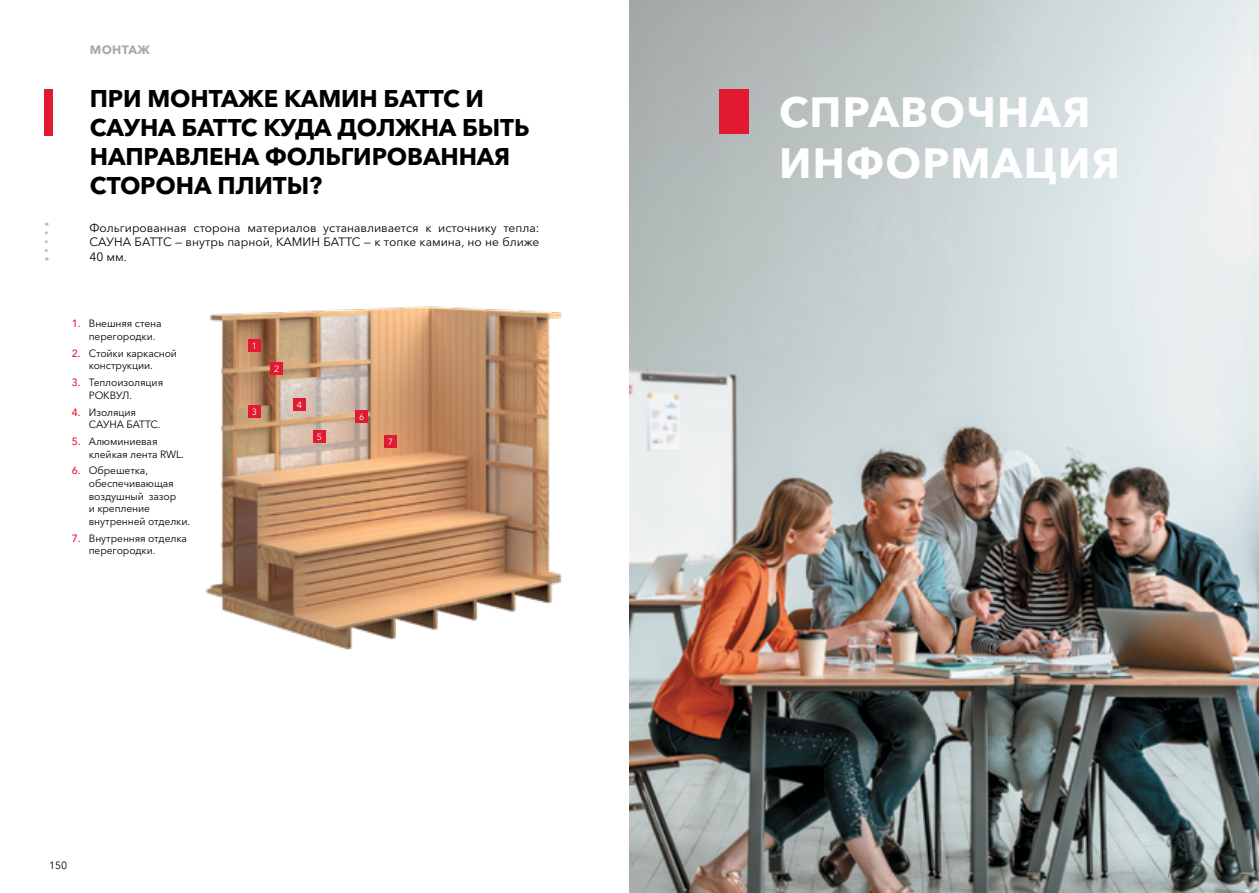
<style>
.page{position:relative;width:1259px;height:893px;background:#fff}
.page>*{position:absolute;margin:0;border:0;box-sizing:border-box;transform-origin:0 0}
.t1{font:700 42px/50.4px "Avenir Next Cyr";letter-spacing:.03em;color:#fff}
.t2{font:700 24px/28.8px "Avenir Next Cyr";letter-spacing:-.005em;color:#000}
.t3{font:12px/14.4px "Avenir Next Cyr";color:#000;text-align:justify}
.t4{font:700 12px "Avenir Next Cyr";letter-spacing:.03em;color:#a7a9ac}
.t5{font:10.5px/12.6px "Avenir Next Cyr";letter-spacing:-.01em;color:#000}
.t6{font:9px "Avenir Next Cyr";color:#fff}
.s1{font-weight:500;color:#e11931}
</style>
<div class="page">
<div style="left:45px;top:89px;width:8px;height:47px;background:#e11931"></div>
<svg style="left:45px;top:233px;width:3px;height:28px"></svg>
<img style="left:205px;top:306px;width:357px;height:344px">
<div style="left:248px;top:339px;width:13px;height:13px;background:#e11931"></div>
<div style="left:270px;top:362px;width:13px;height:13px;background:#e11931"></div>
<div style="left:248px;top:405px;width:13px;height:13px;background:#e11931"></div>
<div style="left:293px;top:398px;width:13px;height:13px;background:#e11931"></div>
<div style="left:313px;top:430px;width:13px;height:13px;background:#e11931"></div>
<div style="left:355px;top:410px;width:13px;height:13px;background:#e11931"></div>
<div style="left:384px;top:435px;width:13px;height:13px;background:#e11931"></div>
<img style="left:629px;top:0;width:630px;height:893px">
<div style="left:719px;top:89px;width:30px;height:45px;background:#e11931"></div>
<p class="t4" style="left:90px;top:42px;width:62px">МОНТАЖ</p>
<h2 class="t2" style="left:90px;top:84px;width:441px">ПРИ МОНТАЖЕ КАМИН БАТТС И<br>САУНА БАТТС КУДА ДОЛЖНА БЫТЬ<br>НАПРАВЛЕНА ФОЛЬГИРОВАННАЯ<br>СТОРОНА ПЛИТЫ?</h2>
<p class="t3" style="left:90px;top:220px;width:451px">Фольгированная сторона материалов устанавливается к источнику тепла:<br>САУНА БАТТС — внутрь парной, КАМИН БАТТС — к топке камина, но не ближе 40 мм.</p>
<p class="t5" style="left:89px;top:317px;width:74px;text-indent:-17px"><span class="s1">1.</span> Внешняя стена перегородки.</p>
<p class="t5" style="left:89px;top:347px;width:90px;text-indent:-17px"><span class="s1">2.</span> Стойки каркасной конструкции.</p>
<p class="t5" style="left:89px;top:376px;width:76px;text-indent:-17px"><span class="s1">3.</span> Теплоизоляция<br>РОКВУЛ.</p>
<p class="t5" style="left:89px;top:406px;width:73px;text-indent:-17px"><span class="s1">4.</span> Изоляция<br>САУНА БАТТС.</p>
<p class="t5" style="left:89px;top:435px;width:97px;text-indent:-17px"><span class="s1">5.</span> Алюминиевая клейкая лента RWL.</p>
<p class="t5" style="left:89px;top:464px;width:103px;text-indent:-17px"><span class="s1">6.</span> Обрешетка, обеспечивающая воздушный зазор<br>и крепление внутренней отделки.</p>
<p class="t5" style="left:89px;top:532px;width:100px;text-indent:-17px"><span class="s1">7.</span> Внутренняя отделка перегородки.</p>
<p class="t6" style="left:252px;top:341px;width:7px">1</p>
<p class="t6" style="left:252px;top:407px;width:7px">3</p>
<p class="t6" style="left:274px;top:363px;width:7px">2</p>
<p class="t6" style="left:297px;top:399px;width:7px">4</p>
<p class="t6" style="left:317px;top:432px;width:7px">5</p>
<p class="t6" style="left:359px;top:411px;width:7px">6</p>
<p class="t6" style="left:388px;top:436px;width:7px">7</p>
<p class="t5" style="left:49px;top:859px;width:20px">150</p>
<h1 class="t1" style="left:779px;top:87px;width:342px">СПРАВОЧНАЯ<br>ИНФОРМАЦИЯ</h1>
</div>
